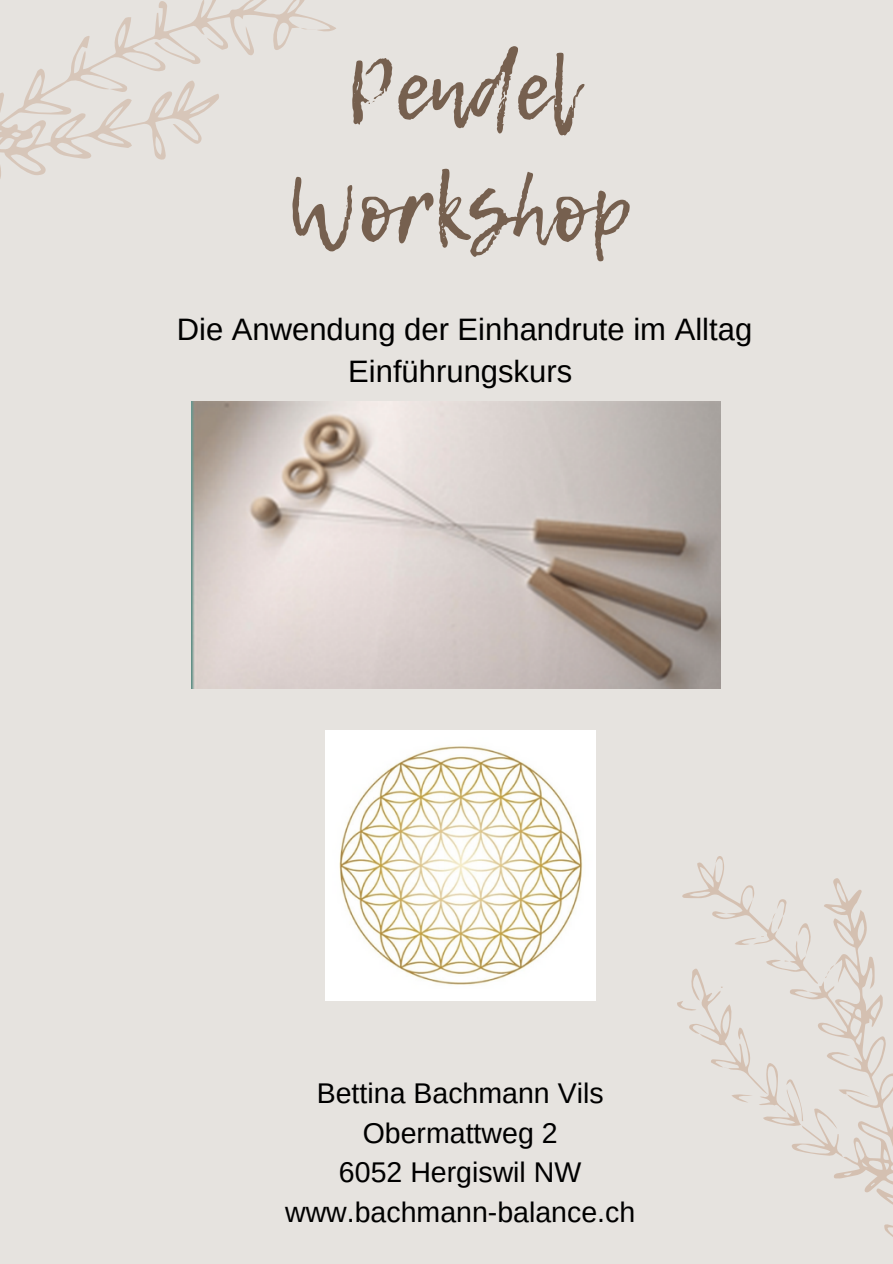
<style>
.page{position:relative;width:893px;height:1264px;background:#fff}
.page>*{position:absolute;margin:0;border:0;box-sizing:border-box;transform-origin:0 0}
.t1{font:86.1px "Lemon Tuesday";color:#76604f}
.t2{font:31.05px "Arimo";color:#000}
.t3{font:28.5px "Arimo";color:#000}
</style>
<div class="page">
<div style="left:0;top:0;width:892px;height:1263px;background:#e6e3df"></div>
<svg style="left:103px;top:0;width:233px;height:160px"></svg>
<svg style="left:0;top:36px;width:103px;height:143px"></svg>
<svg style="left:300px;top:24px;width:16px;height:9px"></svg>
<svg style="left:834px;top:956px;width:58px;height:280px"></svg>
<svg style="left:677px;top:856px;width:193px;height:302px"></svg>
<img style="left:191px;top:401px;width:529px;height:287px">
<img style="left:325px;top:730px;width:270px;height:270px">
<p class="t1" style="left:346px;top:25px;width:229px">Pendel</p>
<p class="t1" style="left:287px;top:145px;width:347px">Workshop</p>
<p class="t2" style="left:177px;top:311px;width:577px">Die Anwendung der Einhandrute im Alltag</p>
<p class="t2" style="left:348px;top:354px;width:225px">Einführungskurs</p>
<p class="t3" style="left:317px;top:1077px;width:288px">Bettina Bachmann Vils</p>
<p class="t3" style="left:363px;top:1116px;width:196px">Obermattweg 2</p>
<p class="t3" style="left:339px;top:1156px;width:244px">6052 Hergiswil NW</p>
<p class="t3" style="left:285px;top:1195px;width:352px">www.bachmann-balance.ch</p>
</div>
